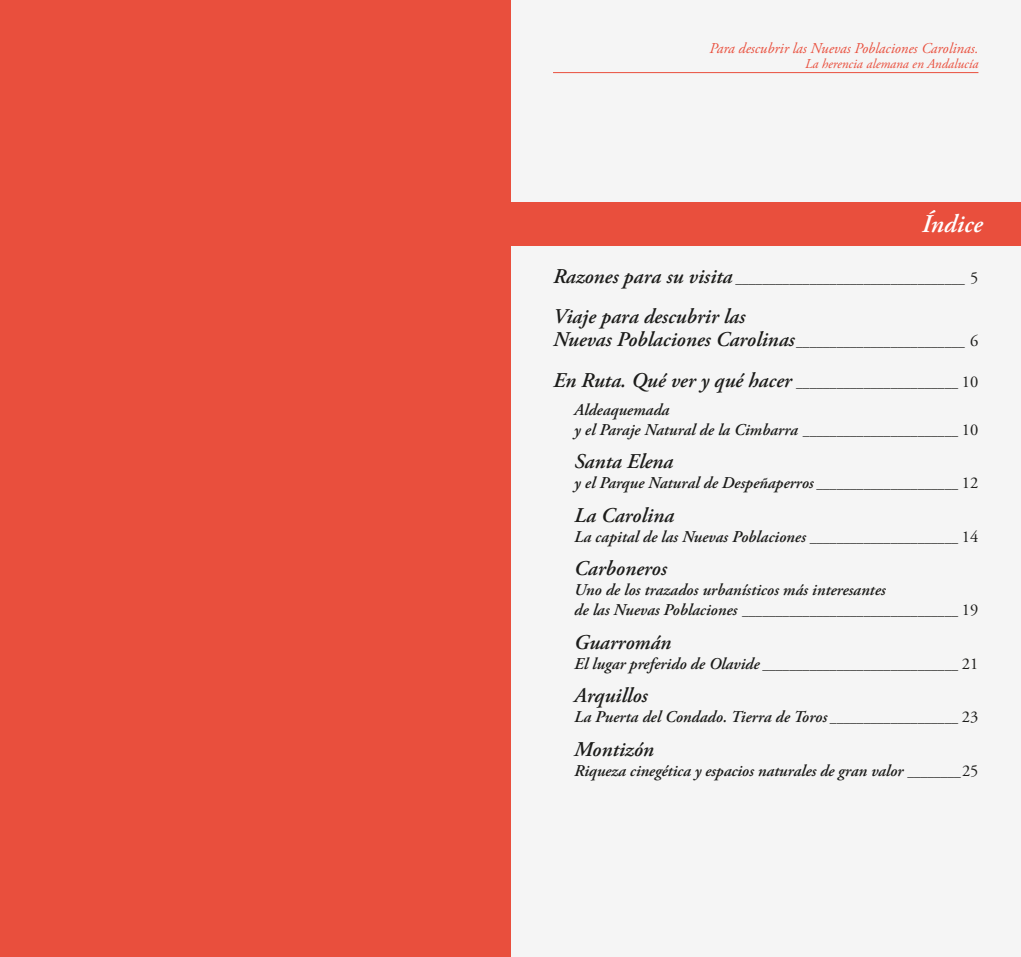
<style>
.page{position:relative;width:1021px;height:957px;background:#fff}
.page>*{position:absolute;margin:0;border:0;box-sizing:border-box;transform-origin:0 0}
.t1{font:italic 600 25.5px "Adobe Garamond Pro";color:#fff}
.t2{font:italic 600 21px/23.1px "Adobe Garamond Pro";color:#1c1c1a}
.t3{font:italic 600 16.5px/19.8px "Adobe Garamond Pro";color:#1c1c1a}
.t4{font:italic 15px "Adobe Garamond Pro";color:#e94f3d}
.t5{font:13.5px "Adobe Garamond Pro";color:#1c1c1a}
.t6{font:italic 13.5px "Adobe Garamond Pro";color:#e94f3d}
.s1{font-weight:600;font-style:italic;font-size:21px}
.s2{font-size:16.5px}
.s3{font-weight:400;font-style:normal;font-size:13.5px}
.s4{font-weight:400;font-style:normal;font-size:16.5px}
.s5{font-weight:400;font-style:normal}
.s6{font-weight:600;font-style:italic;font-size:16.5px}
</style>
<div class="page">
<div style="left:510px;top:0;width:510px;height:957px;background:#f5f5f5"></div>
<hr style="left:553px;top:72px;width:425px;height:1px;background:#e94f3d">
<div style="left:0;top:0;width:510px;height:957px;background:#e94f3d"></div>
<div style="left:510px;top:202px;width:510px;height:44px;background:#e94f3d"></div>
<p class="t4" style="left:709px;top:39px;width:270px">Para descubrir las Nuevas Poblaciones Carolinas.</p>
<p class="t6" style="left:805px;top:56px;width:175px">La herencia alemana en Andalucía</p>
<h1 class="t1" style="left:921px;top:210px;width:62px">Índice</h1>
<p class="t5" style="left:553px;top:271px;width:427px"><span class="s1">Razones para su visita</span> __________________________________ <span class="s2">5</span></p>
<p class="t2" style="left:553px;top:306px;width:427px">Viaje para descubrir las<br>Nuevas Poblaciones Carolinas<span class="s3">_________________________</span> <span class="s4">6</span></p>
<p class="t5" style="left:553px;top:374px;width:427px"><span class="s1">En Ruta. Qué ver y qué hacer</span> ________________________ <span class="s2">10</span></p>
<p class="t3" style="left:574px;top:400px;width:405px">Aldeaquemada<br>y el Paraje Natural de la Cimbarra <span class="s3">_______________________</span> <span class="s5">10</span></p>
<p class="t2" style="left:574px;top:451px;width:100px">Santa Elena</p>
<p class="t3" style="left:574px;top:474px;width:405px">y el Parque Natural de Despeñaperros <span class="s3">_____________________</span> <span class="s5">12</span></p>
<p class="t2" style="left:574px;top:504px;width:101px">La Carolina</p>
<p class="t3" style="left:574px;top:527px;width:405px">La capital de las Nuevas Poblaciones <span class="s3">______________________</span> <span class="s5">14</span></p>
<p class="t2" style="left:574px;top:558px;width:94px">Carboneros</p>
<p class="t3" style="left:574px;top:581px;width:313px">Uno de los trazados urbanísticos más interesantes</p>
<p class="t5" style="left:574px;top:602px;width:405px"><span class="s6">de las Nuevas Poblaciones</span> ________________________________ <span class="s2">19</span></p>
<p class="t2" style="left:574px;top:631px;width:98px">Guarromán</p>
<p class="t5" style="left:574px;top:656px;width:405px"><span class="s6">El lugar preferido de Olavide</span> _____________________________ <span class="s2">21</span></p>
<p class="t2" style="left:574px;top:685px;width:75px">Arquillos</p>
<p class="t3" style="left:574px;top:707px;width:405px">La Puerta del Condado. Tierra de Toros <span class="s3">___________________</span> <span class="s5">23</span></p>
<p class="t2" style="left:574px;top:738px;width:81px">Montizón</p>
<p class="t3" style="left:574px;top:761px;width:405px">Riqueza cinegética y espacios naturales de gran valor <span class="s3">________</span><span class="s5">25</span></p>
</div>
